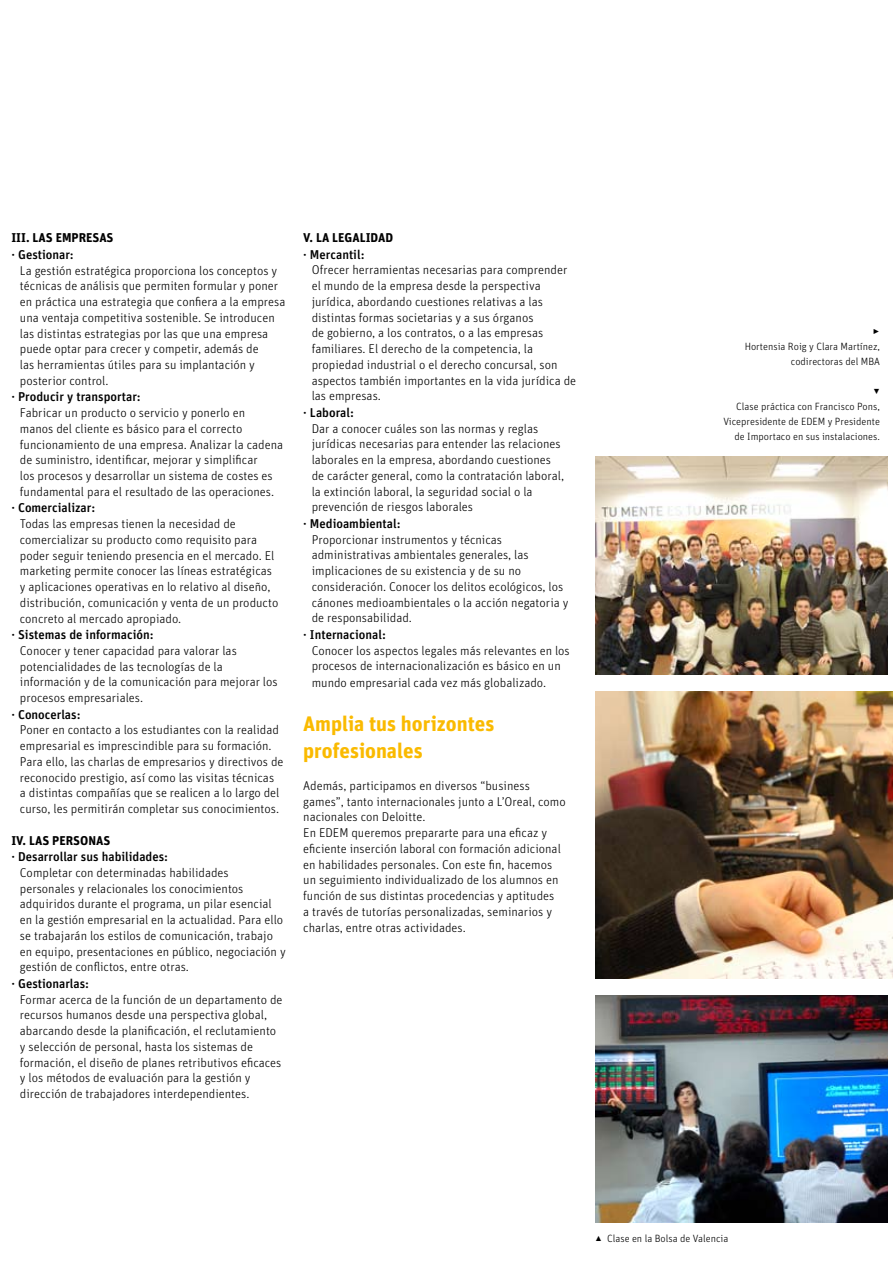
<style>
.page{position:relative;width:893px;height:1263px;background:#fff}
.page>*{position:absolute;margin:0;border:0;box-sizing:border-box;transform-origin:0 0}
.t1{font:700 21px/27px "Unit OT";color:#faba00}
.t2{font:300 12.75px/15.8px "Unit OT";color:#000}
.t3{font:500 12.75px "Unit OT";color:#000}
.t4{font:700 12.75px "Unit OT";color:#000}
.t5{font:300 10.5px/15px "Unit OT";color:#000;text-align:right}
.t6{font:10.5px "FF Dingbests";color:#000}
.s1{font-family:"FF Dingbests";font-weight:400}
</style>
<div class="page">
<img style="left:595px;top:691px;width:298px;height:287px">
<img style="left:595px;top:995px;width:292px;height:227px">
<img style="left:595px;top:456px;width:292px;height:218px">
<p class="t4" style="left:11px;top:230px;width:104px">III. LAS EMPRESAS</p>
<p class="t3" style="left:11px;top:246px;width:64px">· Gestionar:</p>
<p class="t2" style="left:20px;top:262px;width:267px">La gestión estratégica proporciona los conceptos y técnicas de análisis que permiten formular y poner en práctica una estrategia que confiera a la empresa una ventaja competitiva sostenible. Se introducen las distintas estrategias por las que una empresa puede optar para crecer y competir, además de<br>las herramientas útiles para su implantación y posterior control.</p>
<p class="t3" style="left:11px;top:389px;width:131px">· Producir y transportar:</p>
<p class="t2" style="left:20px;top:405px;width:265px">Fabricar un producto o servicio y ponerlo en<br>manos del cliente es básico para el correcto funcionamiento de una empresa. Analizar la cadena de suministro, identificar, mejorar y simplificar<br>los procesos y desarrollar un sistema de costes es fundamental para el resultado de las operaciones.</p>
<p class="t3" style="left:11px;top:500px;width:85px">· Comercializar:</p>
<p class="t2" style="left:20px;top:516px;width:260px">Todas las empresas tienen la necesidad de comercializar su producto como requisito para poder seguir teniendo presencia en el mercado. El marketing permite conocer las líneas estratégicas y aplicaciones operativas en lo relativo al diseño, distribución, comunicación y venta de un producto concreto al mercado apropiado.</p>
<p class="t3" style="left:11px;top:626px;width:144px">· Sistemas de información:</p>
<p class="t2" style="left:20px;top:643px;width:259px">Conocer y tener capacidad para valorar las potencialidades de las tecnologías de la información y de la comunicación para mejorar los procesos empresariales.</p>
<p class="t3" style="left:11px;top:706px;width:71px">· Conocerlas:</p>
<p class="t2" style="left:20px;top:722px;width:265px">Poner en contacto a los estudiantes con la realidad empresarial es imprescindible para su formación.<br>Para ello, las charlas de empresarios y directivos de reconocido prestigio, así como las visitas técnicas<br>a distintas compañías que se realicen a lo largo del curso, les permitirán completar sus conocimientos.</p>
<p class="t4" style="left:11px;top:832px;width:100px">IV. LAS PERSONAS</p>
<p class="t3" style="left:11px;top:848px;width:158px">· Desarrollar sus habilidades:</p>
<p class="t2" style="left:20px;top:865px;width:267px">Completar con determinadas habilidades personales y relacionales los conocimientos adquiridos durante el programa, un pilar esencial en la gestión empresarial en la actualidad. Para ello se trabajarán los estilos de comunicación, trabajo en equipo, presentaciones en público, negociación y gestión de conflictos, entre otras.</p>
<p class="t3" style="left:11px;top:975px;width:79px">· Gestionarlas:</p>
<p class="t2" style="left:20px;top:991px;width:264px">Formar acerca de la función de un departamento de recursos humanos desde una perspectiva global, abarcando desde la planificación, el reclutamiento y selección de personal, hasta los sistemas de formación, el diseño de planes retributivos eficaces y los métodos de evaluación para la gestión y dirección de trabajadores interdependientes.</p>
<p class="t4" style="left:303px;top:229px;width:92px">V. LA LEGALIDAD</p>
<p class="t3" style="left:303px;top:246px;width:63px">· Mercantil:</p>
<p class="t2" style="left:312px;top:262px;width:266px">Ofrecer herramientas necesarias para comprender el mundo de la empresa desde la perspectiva jurídica, abordando cuestiones relativas a las distintas formas societarias y a sus órganos<br>de gobierno, a los contratos, o a las empresas familiares. El derecho de la competencia, la propiedad industrial o el derecho concursal, son aspectos también importantes en la vida jurídica de las empresas.</p>
<p class="t3" style="left:303px;top:404px;width:52px">· Laboral:</p>
<p class="t2" style="left:312px;top:420px;width:254px">Dar a conocer cuáles son las normas y reglas jurídicas necesarias para entender las relaciones laborales en la empresa, abordando cuestiones de carácter general, como la contratación laboral, la extinción laboral, la seguridad social o la prevención de riesgos laborales</p>
<p class="t3" style="left:303px;top:515px;width:99px">· Medioambiental:</p>
<p class="t2" style="left:312px;top:531px;width:258px">Proporcionar instrumentos y técnicas administrativas ambientales generales, las implicaciones de su existencia y de su no consideración. Conocer los delitos ecológicos, los cánones medioambientales o la acción negatoria y de responsabilidad.</p>
<p class="t3" style="left:303px;top:626px;width:84px">· Internacional:</p>
<p class="t2" style="left:312px;top:642px;width:260px">Conocer los aspectos legales más relevantes en los procesos de internacionalización es básico en un mundo empresarial cada vez más globalizado.</p>
<h1 class="t1" style="left:303px;top:709px;width:193px">Amplia tus horizontes profesionales</h1>
<p class="t2" style="left:303px;top:778px;width:264px">Además, participamos en diversos “business games”, tanto internacionales junto a L’Oreal, como nacionales con Deloitte.<br>En EDEM queremos prepararte para una eficaz y eficiente inserción laboral con formación adicional en habilidades personales. Con este fin, hacemos un seguimiento individualizado de los alumnos en función de sus distintas procedencias y aptitudes<br>a través de tutorías personalizadas, seminarios y charlas, entre otras actividades.</p>
<p class="t6" style="left:873px;top:325px;width:9px">&gt;</p>
<p class="t5" style="left:745px;top:338px;width:137px">Hortensia Roig y Clara Martínez, codirectoras del MBA</p>
<p class="t6" style="left:873px;top:385px;width:8px">x</p>
<p class="t5" style="left:723px;top:398px;width:158px">Clase práctica con Francisco Pons,<br>Vicepresidente de EDEM y Presidente de Importaco en sus instalaciones.</p>
<p class="t5" style="left:595px;top:1230px;width:135px"><span class="s1">y</span> Clase en la Bolsa de Valencia</p>
</div>
